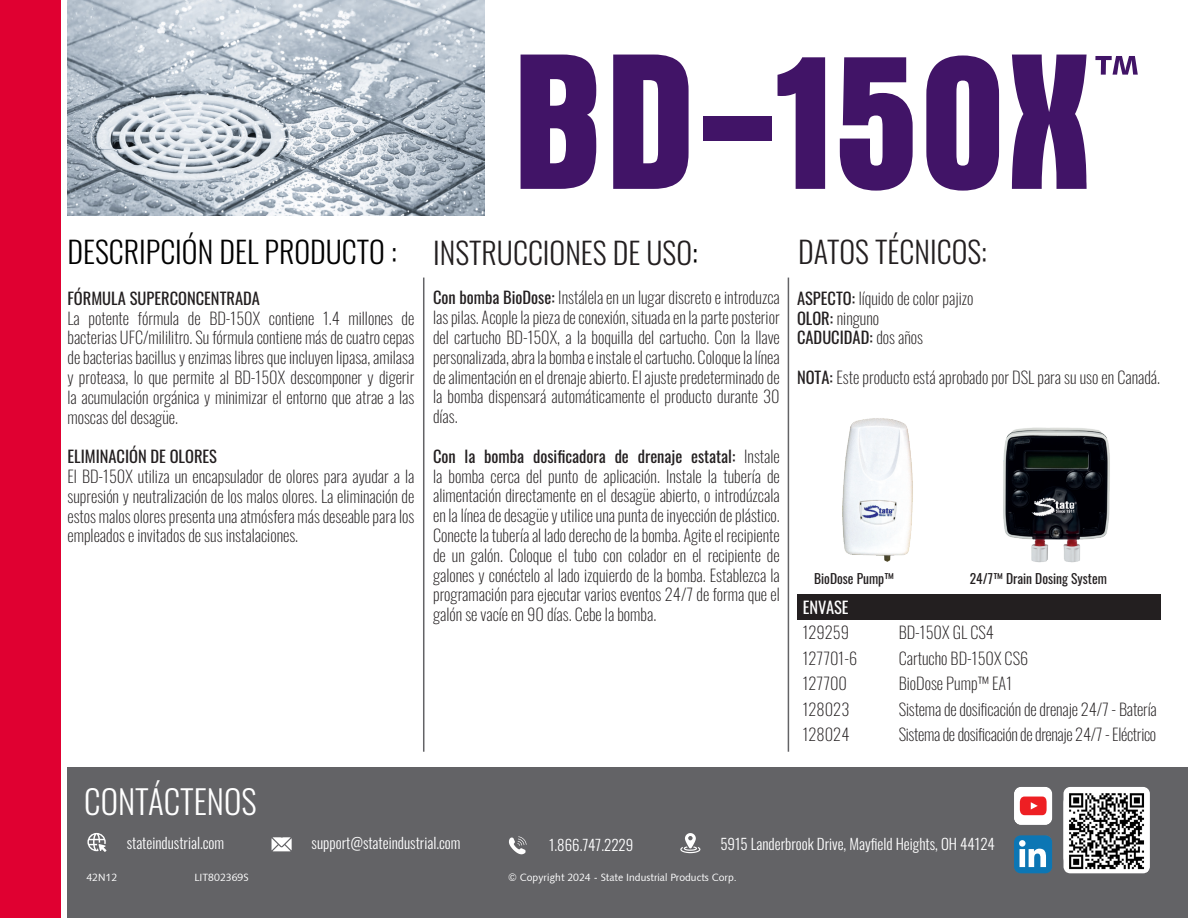
<style>
.page{position:relative;width:1188px;height:918px;background:#fff}
.page>*{position:absolute;margin:0;border:0;box-sizing:border-box;transform-origin:0 0}
.Paragraph_Style_16{font:300 33px "Oswald";color:#fff}
.Paragraph_Style_8{font:300 30px "Oswald";color:#231f20}
.Paragraph_Style_8-2{font:300 30px "Oswald";color:#000}
.t1{font:200 16.5px/19.8px "Oswald";color:#231f20;text-align:justify}
.t2{font:16.5px "Oswald";color:#231f20}
.t3{font:200 16.5px "Oswald";letter-spacing:-.02em;color:#231f20}
.t4{font:16.5px "Oswald";color:#fff}
.Paragraph_Style_15{font:300 15px "Oswald";color:#fff}
.t5{font:13.5px "Oswald";color:#231f20}
.t6{font:10.5px "Humanist 531 BT Roman A";color:#fff}
.s1{color:#000}
.s2{font-weight:400}
.s3{font-weight:200}
</style>
<div class="page">
<img style="left:68px;top:0;width:417px;height:216px">
<div style="left:68px;top:768px;width:1120px;height:150px;background:#636366"></div>
<svg style="left:1014px;top:835px;width:38px;height:38px"></svg>
<svg style="left:1014px;top:787px;width:38px;height:38px"></svg>
<div style="left:1063px;top:787px;width:87px;height:86px;background:#fff;border-radius:7px"></div>
<img style="left:1069px;top:793px;width:79px;height:79px">
<div style="left:797px;top:594px;width:364px;height:26px;background:#231f20"></div>
<div style="left:0;top:0;width:60px;height:918px;background:#e00031"></div>
<svg style="left:521px;top:55px;width:75px;height:134px;background:#5a337b"></svg>
<svg style="left:613px;top:55px;width:76px;height:134px;background:#603a80"></svg>
<div style="left:703px;top:116px;width:68px;height:25px;background:#411467"></div>
<svg style="left:778px;top:57px;width:47px;height:132px"></svg>
<svg style="left:840px;top:57px;width:73px;height:134px"></svg>
<svg style="left:926px;top:56px;width:73px;height:135px"></svg>
<svg style="left:1012px;top:55px;width:75px;height:134px"></svg>
<svg style="left:1095px;top:56px;width:43px;height:19px"></svg>
<hr style="left:423px;top:278px;width:1px;height:474px;background:#636366">
<hr style="left:788px;top:278px;width:1px;height:474px;background:#636366">
<img style="left:842px;top:418px;width:71px;height:144px">
<img style="left:1003px;top:427px;width:107px;height:136px">
<svg style="left:509px;top:836px;width:18px;height:18px"></svg>
<svg style="left:680px;top:833px;width:21px;height:20px"></svg>
<svg style="left:272px;top:837px;width:20px;height:14px"></svg>
<svg style="left:87px;top:833px;width:20px;height:19px"></svg>
<p class="Paragraph_Style_8-2" style="left:68px;top:225px;width:331px">DESCRIPCIÓN DEL PRODUCTO :</p>
<p class="Paragraph_Style_8" style="left:433px;top:226px;width:266px">INSTRUCCIONES DE USO<span class="s1">:</span></p>
<p class="Paragraph_Style_8" style="left:798px;top:225px;width:190px">DATOS TÉCNICOS:</p>
<p class="t2" style="left:68px;top:283px;width:194px">FÓRMULA SUPERCONCENTRADA</p>
<p class="t1" style="left:68px;top:306px;width:348px">La potente fórmula de BD-150X contiene 1.4 millones de bacterias UFC/mililitro. Su fórmula contiene más de cuatro cepas de bacterias bacillus y enzimas libres que incluyen lipasa, amilasa y proteasa, lo que permite al BD-150X descomponer y digerir la acumulación orgánica y minimizar el entorno que atrae a las moscas del desagüe.</p>
<p class="t2" style="left:68px;top:442px;width:151px">ELIMINACIÓN DE OLORES</p>
<p class="t1" style="left:68px;top:464px;width:348px">El BD-150X utiliza un encapsulador de olores para ayudar a la supresión y neutralización de los malos olores. La eliminación de estos malos olores presenta una atmósfera más deseable para los empleados e invitados de sus instalaciones.</p>
<p class="t1" style="left:433px;top:286px;width:348px"><span class="s2">Con bomba BioDose:</span> Instálela en un lugar discreto e introduzca las pilas. Acople la pieza de conexión, situada en la parte posterior del cartucho BD-150X, a la boquilla del cartucho. Con la llave personalizada, abra la bomba e instale el cartucho. Coloque la línea de alimentación en el drenaje abierto. El ajuste predeterminado de la bomba dispensará automáticamente el producto durante 30 días.</p>
<p class="t1" style="left:433px;top:444px;width:348px"><span class="s2">Con la bomba dosificadora de drenaje estatal:</span> Instale la bomba cerca del punto de aplicación. Instale la tubería de alimentación directamente en el desagüe abierto, o introdúzcala en la línea de desagüe y utilice una punta de inyección de plástico.<br>Conecte la tubería al lado derecho de la bomba. Agite el recipiente de un galón. Coloque el tubo con colador en el recipiente de galones y conéctelo al lado izquierdo de la bomba. Establezca la programación para ejecutar varios eventos 24/7 de forma que el galón se vacíe en 90 días. Cebe la bomba.</p>
<p class="t1" style="left:797px;top:286px;width:178px"><span class="s2">ASPECTO:</span> líquido de color pajizo</p>
<p class="t1" style="left:797px;top:306px;width:84px"><span class="s2">OLOR:</span> ninguno</p>
<p class="t2" style="left:797px;top:323px;width:128px">CADUCIDAD: <span class="s3">dos años</span></p>
<p class="t1" style="left:797px;top:365px;width:365px"><span class="s2">NOTA:</span> Este producto está aprobado por DSL para su uso en Canadá.</p>
<p class="t5" style="left:814px;top:567px;width:82px">BioDose Pump™</p>
<p class="t5" style="left:970px;top:567px;width:139px">24/7™ Drain Dosing System</p>
<p class="t4" style="left:803px;top:592px;width:47px">ENVASE</p>
<p class="t1" style="left:803px;top:621px;width:48px">129259</p>
<p class="t1" style="left:899px;top:621px;width:97px">BD-150X GL CS4</p>
<p class="t1" style="left:803px;top:646px;width:56px">127701-6</p>
<p class="t1" style="left:899px;top:646px;width:131px">Cartucho BD-150X CS6</p>
<p class="t1" style="left:803px;top:672px;width:46px">127700</p>
<p class="t1" style="left:899px;top:672px;width:115px">BioDose Pump™ EA1</p>
<p class="t1" style="left:803px;top:697px;width:48px">128023</p>
<p class="t1" style="left:899px;top:697px;width:260px">Sistema de dosificación de drenaje 24/7 - Batería</p>
<p class="t1" style="left:803px;top:723px;width:48px">128024</p>
<p class="t3" style="left:899px;top:720px;width:259px">Sistema de dosificación de drenaje 24/7 - Eléctrico</p>
<p class="Paragraph_Style_16" style="left:84px;top:772px;width:174px">CONTÁCTENOS</p>
<p class="Paragraph_Style_15" style="left:127px;top:829px;width:99px">stateindustrial.com</p>
<p class="Paragraph_Style_15" style="left:312px;top:830px;width:150px">support@stateindustrial.com</p>
<p class="Paragraph_Style_15" style="left:549px;top:831px;width:86px">1.866.747.2229</p>
<p class="Paragraph_Style_15" style="left:720px;top:831px;width:276px">5915 Landerbrook Drive, Mayfield Heights, OH 44124</p>
<p class="t6" style="left:86px;top:871px;width:32px">42N12</p>
<p class="t6" style="left:194px;top:871px;width:56px">LIT802369S</p>
<p class="t6" style="left:508px;top:871px;width:230px">© Copyright 2024 - State Industrial Products Corp.</p>
</div>
